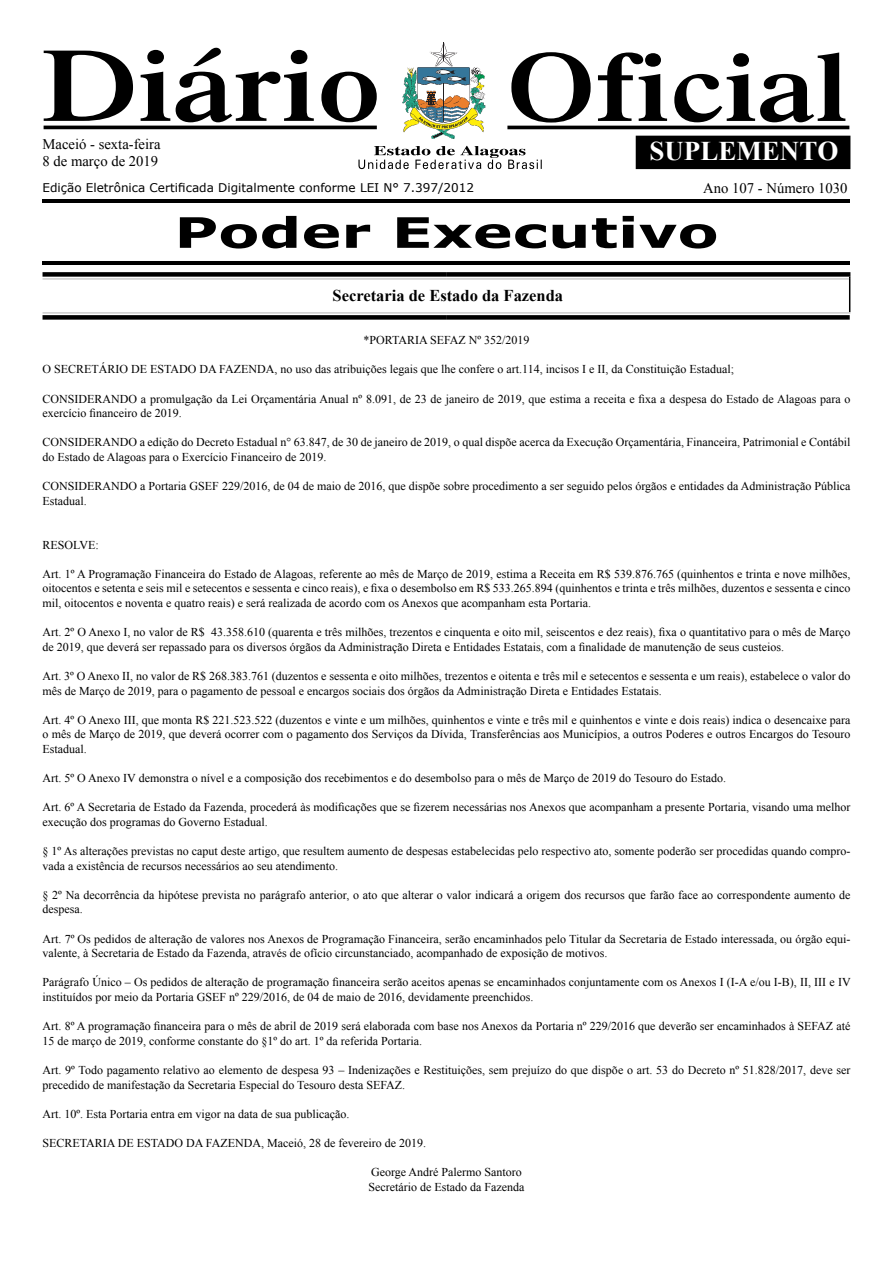
<style>
.page{position:relative;width:893px;height:1263px;background:#fff}
.page>*{position:absolute;margin:0;border:0;box-sizing:border-box;transform-origin:0 0}
.t1{font:700 42px "Verdana";color:#000;scale:1.43 1}
.t2{font:700 27px "Times New Roman";color:#fff}
.t3{font:700 16.5px "Times New Roman";color:#000}
.t4{font:14.7px/17.5px "Times New Roman";color:#000}
.t5{font:12px/14.5px "Times New Roman";color:#000}
.t6{font:12px "Verdana";color:#000}
</style>
<div class="page">
<hr style="left:507px;top:126px;width:342px;height:3px;background:#000">
<svg style="left:44px;top:43px;width:801px;height:126px"></svg>
<hr style="left:43px;top:261px;width:807px;height:4px;background:#000">
<hr style="left:43px;top:200px;width:807px;height:3px;background:#000">
<hr style="left:849px;top:279px;width:1px;height:33px;background:#000">
<div style="left:43px;top:272px;width:403px;height:5px;background:#000"></div>
<div style="left:446px;top:272px;width:404px;height:5px;background:#000"></div>
<hr style="left:446px;top:278px;width:403px;height:2px;background:#ccc">
<hr style="left:43px;top:278px;width:403px;height:2px;background:#ccc">
<hr style="left:43px;top:312px;width:403px;height:2px;background:#ccc">
<hr style="left:446px;top:312px;width:404px;height:2px;background:#ccc">
<div style="left:43px;top:315px;width:403px;height:5px;background:#000"></div>
<div style="left:446px;top:315px;width:404px;height:5px;background:#000"></div>
<div style="left:636px;top:136px;width:214px;height:32px;background:#000"></div>
<div style="left:636px;top:136px;width:214px;height:33px;border:2px solid #000"></div>
<p class="t4" style="left:43px;top:135px;width:120px">Maceió - sexta-feira<br>8 de março de 2019</p>
<p class="t6" style="left:43px;top:179px;width:433px">Edição Eletrônica Certificada Digitalmente conforme LEI N° 7.397/2012</p>
<p class="t4" style="left:703px;top:179px;width:146px">Ano 107 - Número 1030</p>
<h1 class="t1" style="left:174px;top:203px;width:382px">Poder Executivo</h1>
<h2 class="t2" style="left:649px;top:133px;width:191px">SUPLEMENTO</h2>
<h3 class="t3" style="left:333px;top:285px;width:232px">Secretaria de Estado da Fazenda</h3>
<p class="t5" style="left:363px;top:333px;width:168px">*PORTARIA SEFAZ Nº 352/2019</p>
<p class="t5" style="left:43px;top:362px;width:693px">O SECRETÁRIO DE ESTADO DA FAZENDA, no uso das atribuições legais que lhe confere o art.114, incisos I e II, da Constituição Estadual;</p>
<p class="t5" style="left:43px;top:391px;width:809px">CONSIDERANDO a promulgação da Lei Orçamentária Anual nº 8.091, de 23 de janeiro de 2019, que estima a receita e fixa a despesa do Estado de Alagoas para o exercício financeiro de 2019.</p>
<p class="t5" style="left:43px;top:435px;width:809px">CONSIDERANDO a edição do Decreto Estadual n° 63.847, de 30 de janeiro de 2019, o qual dispõe acerca da Execução Orçamentária, Financeira, Patrimonial e Contábil do Estado de Alagoas para o Exercício Financeiro de 2019.</p>
<p class="t5" style="left:43px;top:479px;width:809px">CONSIDERANDO a Portaria GSEF 229/2016, de 04 de maio de 2016, que dispõe sobre procedimento a ser seguido pelos órgãos e entidades da Administração Pública<br>Estadual.</p>
<p class="t5" style="left:43px;top:537px;width:58px">RESOLVE:</p>
<p class="t5" style="left:43px;top:566px;width:809px;text-align:justify">Art. 1º A Programação Financeira do Estado de Alagoas, referente ao mês de Março de 2019, estima a Receita em R$ 539.876.765 (quinhentos e trinta e nove milhões, oitocentos e setenta e seis mil e setecentos e sessenta e cinco reais), e fixa o desembolso em R$ 533.265.894 (quinhentos e trinta e três milhões, duzentos e sessenta e cinco mil, oitocentos e noventa e quatro reais) e será realizada de acordo com os Anexos que acompanham esta Portaria.</p>
<p class="t5" style="left:43px;top:625px;width:809px">Art. 2º O Anexo I, no valor de R$ 43.358.610 (quarenta e três milhões, trezentos e cinquenta e oito mil, seiscentos e dez reais), fixa o quantitativo para o mês de Março de 2019, que deverá ser repassado para os diversos órgãos da Administração Direta e Entidades Estatais, com a finalidade de manutenção de seus custeios.</p>
<p class="t5" style="left:43px;top:668px;width:809px">Art. 3º O Anexo II, no valor de R$ 268.383.761 (duzentos e sessenta e oito milhões, trezentos e oitenta e três mil e setecentos e sessenta e um reais), estabelece o valor do mês de Março de 2019, para o pagamento de pessoal e encargos sociais dos órgãos da Administração Direta e Entidades Estatais.</p>
<p class="t5" style="left:43px;top:712px;width:809px;text-align:justify">Art. 4º O Anexo III, que monta R$ 221.523.522 (duzentos e vinte e um milhões, quinhentos e vinte e três mil e quinhentos e vinte e dois reais) indica o desencaixe para o mês de Março de 2019, que deverá ocorrer com o pagamento dos Serviços da Dívida, Transferências aos Municípios, a outros Poderes e outros Encargos do Tesouro Estadual.</p>
<p class="t5" style="left:43px;top:771px;width:685px">Art. 5º O Anexo IV demonstra o nível e a composição dos recebimentos e do desembolso para o mês de Março de 2019 do Tesouro do Estado.</p>
<p class="t5" style="left:43px;top:800px;width:809px">Art. 6º A Secretaria de Estado da Fazenda, procederá às modificações que se fizerem necessárias nos Anexos que acompanham a presente Portaria, visando uma melhor execução dos programas do Governo Estadual.</p>
<p class="t5" style="left:43px;top:843px;width:809px">§ 1º As alterações previstas no caput deste artigo, que resultem aumento de despesas estabelecidas pelo respectivo ato, somente poderão ser procedidas quando compro&shy;vada a existência de recursos necessários ao seu atendimento.</p>
<p class="t5" style="left:43px;top:887px;width:809px">§ 2º Na decorrência da hipótese prevista no parágrafo anterior, o ato que alterar o valor indicará a origem dos recursos que farão face ao correspondente aumento de despesa.</p>
<p class="t5" style="left:43px;top:931px;width:809px">Art. 7º Os pedidos de alteração de valores nos Anexos de Programação Financeira, serão encaminhados pelo Titular da Secretaria de Estado interessada, ou órgão equi&shy;valente, à Secretaria de Estado da Fazenda, através de ofício circunstanciado, acompanhado de exposição de motivos.</p>
<p class="t5" style="left:43px;top:975px;width:810px">Parágrafo Único – Os pedidos de alteração de programação financeira serão aceitos apenas se encaminhados conjuntamente com os Anexos I (I-A e/ou I-B), II, III e IV instituídos por meio da Portaria GSEF nº 229/2016, de 04 de maio de 2016, devidamente preenchidos.</p>
<p class="t5" style="left:43px;top:1019px;width:809px">Art. 8º A programação financeira para o mês de abril de 2019 será elaborada com base nos Anexos da Portaria nº 229/2016 que deverão ser encaminhados à SEFAZ até<br>15 de março de 2019, conforme constante do §1º do art. 1º da referida Portaria.</p>
<p class="t5" style="left:43px;top:1062px;width:809px">Art. 9º Todo pagamento relativo ao elemento de despesa 93 – Indenizações e Restituições, sem prejuízo do que dispõe o art. 53 do Decreto nº 51.828/2017, deve ser precedido de manifestação da Secretaria Especial do Tesouro desta SEFAZ.</p>
<p class="t5" style="left:43px;top:1106px;width:308px">Art. 10º. Esta Portaria entra em vigor na data de sua publicação.</p>
<p class="t5" style="left:43px;top:1135px;width:385px">SECRETARIA DE ESTADO DA FAZENDA, Maceió, 28 de fevereiro de 2019.</p>
<p class="t5" style="left:368px;top:1164px;width:157px">George André Palermo Santoro<br>Secretário de Estado da Fazenda</p>
</div>
